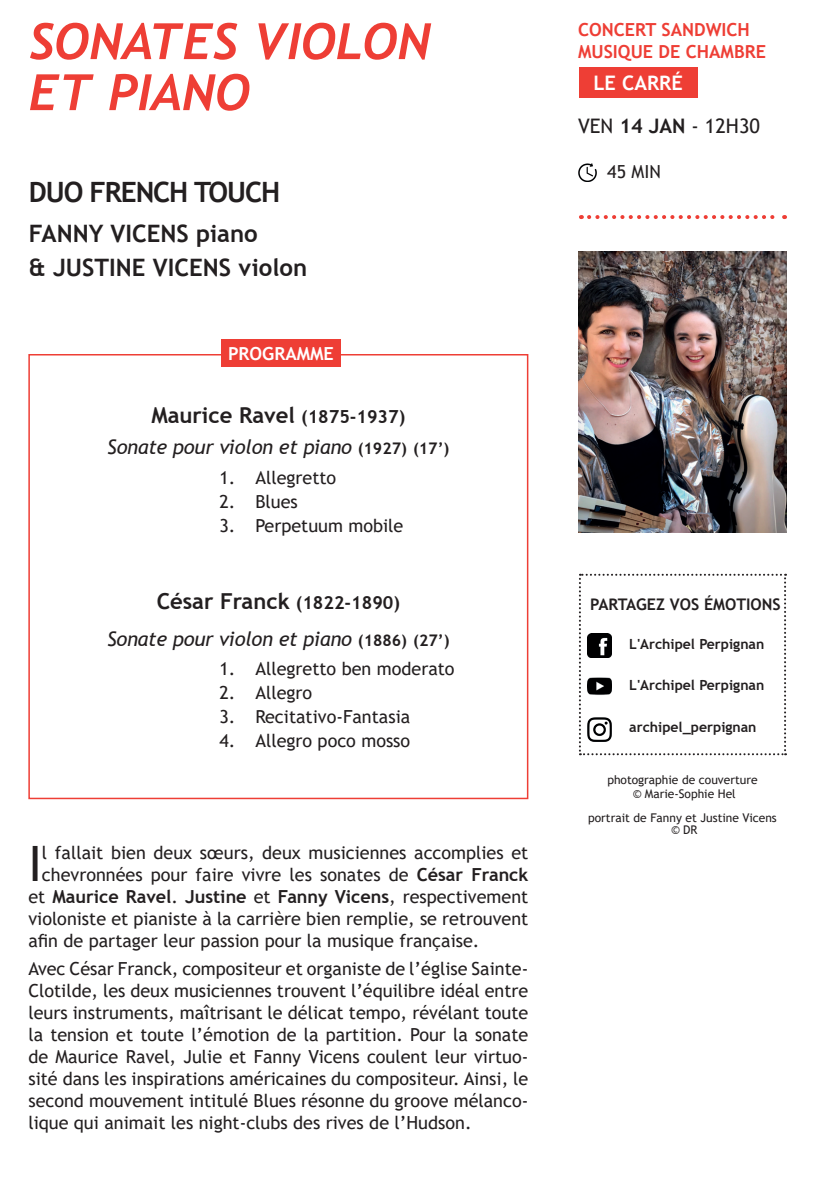
<style>
.page{position:relative;width:840px;height:1191px;background:#fff}
.page>*{position:absolute;margin:0;border:0;box-sizing:border-box;transform-origin:0 0}
.t1{font:italic 700 50px/51px "Trebuchet";color:#ee3e35}
.t2{font:48.8px "Trebuchet MS";color:#231f20}
.t3{font:700 28px "Trebuchet MS";letter-spacing:-.04em;color:#231f20}
.t4{font:700 24px/34.4px "Trebuchet MS";color:#231f20}
.t5{font:700 22px "Trebuchet MS";color:#231f20}
.t6{font:italic 20px "Trebuchet MS";letter-spacing:-.01em;color:#231f20}
.t7{font:20px "Trebuchet MS";color:#231f20}
.t8{font:700 20px "Trebuchet MS";color:#fff}
.t9{font:18px/22px "Trebuchet MS";color:#231f20;text-align:justify}
.t10{font:700 18px "Trebuchet MS";color:#231f20}
.t11{font:700 18px/22px "Trebuchet MS";color:#ee3e35}
.t12{font:700 18px "Trebuchet MS";color:#fff}
.t13{font:700 16px "Trebuchet MS";color:#231f20}
.t14{font:700 14px "Trebuchet MS";color:#231f20}
.t15{font:12px/14.4px "Trebuchet MS";color:#231f20;text-align:center}
.s1{font-size:18px}
.s2{font-weight:700;font-style:normal;font-size:16px}
.s3{font-weight:700}
.s4{font-weight:400}
</style>
<div class="page">
<div style="left:578px;top:67px;width:119px;height:30px;background:#ee3e35"></div>
<svg style="left:579px;top:574px;width:206px;height:181px"></svg>
<img style="left:587px;top:633px;width:24px;height:24px">
<img style="left:587px;top:718px;width:24px;height:23px">
<img style="left:587px;top:674px;width:24px;height:24px">
<img style="left:578px;top:163px;width:18px;height:18px">
<svg style="left:588px;top:215px;width:196px;height:4px"></svg>
<img style="left:578px;top:252px;width:207px;height:280px">
<div style="left:28px;top:354px;width:500px;height:445px;border:2px solid #ee3e35"></div>
<div style="left:221px;top:340px;width:119px;height:27px;background:#ee3e35"></div>
<h1 class="t1" style="left:29px;top:16px;width:403px">SONATES VIOLON<br>ET PIANO</h1>
<h3 class="t3" style="left:29px;top:174px;width:252px">DUO FRENCH TOUCH</h3>
<h3 class="t4" style="left:29px;top:216px;width:280px">FANNY VICENS piano<br>&amp; JUSTINE VICENS violon</h3>
<p class="t12" style="left:228px;top:342px;width:107px">PROGRAMME</p>
<p class="t5" style="left:151px;top:401px;width:255px">Maurice Ravel <span class="s1">(1875-1937)</span></p>
<p class="t6" style="left:107px;top:435px;width:343px">Sonate pour violon et piano <span class="s2">(1927) (17’)</span></p>
<p class="t9" style="left:219px;top:466px;width:118px">1. Allegretto</p>
<p class="t9" style="left:219px;top:490px;width:80px">2. Blues</p>
<p class="t9" style="left:219px;top:514px;width:185px">3. Perpetuum mobile</p>
<p class="t5" style="left:157px;top:587px;width:245px">César Franck <span class="s1">(1822-1890)</span></p>
<p class="t6" style="left:107px;top:626px;width:343px">Sonate pour violon et piano <span class="s2">(1886) (27’)</span></p>
<p class="t9" style="left:219px;top:658px;width:237px">1. Allegretto ben moderato</p>
<p class="t9" style="left:219px;top:682px;width:94px">2. Allegro</p>
<p class="t9" style="left:219px;top:706px;width:192px">3. Recitativo-Fantasia</p>
<p class="t9" style="left:219px;top:730px;width:192px">4. Allegro poco mosso</p>
<h2 class="t2" style="left:28px;top:833px;width:15px">I</h2>
<p class="t9" style="left:42px;top:841px;width:487px">l fallait bien deux sœurs, deux musiciennes accomplies et</p>
<p class="t9" style="left:42px;top:863px;width:487px">chevronnées pour faire vivre les sonates de <span class="s3">César Franck</span></p>
<p class="t10" style="left:28px;top:885px;width:501px"><span class="s4">et</span> Maurice Ravel<span class="s4">.</span> Justine <span class="s4">et</span> Fanny Vicens<span class="s4">, respectivement</span></p>
<p class="t9" style="left:28px;top:907px;width:501px">violoniste et pianiste à la carrière bien remplie, se retrouvent</p>
<p class="t9" style="left:28px;top:929px;width:452px">afin de partager leur passion pour la musique française.</p>
<p class="t9" style="left:28px;top:957px;width:501px">Avec César Franck, compositeur et organiste de l’église Sainte-Clotilde, les deux musiciennes trouvent l’équilibre idéal entre leurs instruments, maîtrisant le délicat tempo, révélant toute la tension et toute l’émotion de la partition. Pour la sonate de Maurice Ravel, Julie et Fanny Vicens coulent leur virtuo&shy;sité dans les inspirations américaines du compositeur. Ainsi, le second mouvement intitulé Blues résonne du groove mélanco&shy;lique qui animait les night-clubs des rives de l’Hudson.</p>
<p class="t11" style="left:577px;top:18px;width:189px">CONCERT SANDWICH<br>MUSIQUE DE CHAMBRE</p>
<p class="t8" style="left:593px;top:70px;width:91px">LE CARRÉ</p>
<p class="t7" style="left:577px;top:113px;width:183px">VEN <span class="s3">14 JAN</span> - 12H30</p>
<p class="t9" style="left:607px;top:161px;width:55px">45 MIN</p>
<p class="t13" style="left:590px;top:594px;width:192px">PARTAGEZ VOS ÉMOTIONS</p>
<p class="t14" style="left:629px;top:635px;width:136px">L'Archipel Perpignan</p>
<p class="t14" style="left:629px;top:676px;width:136px">L'Archipel Perpignan</p>
<p class="t14" style="left:629px;top:718px;width:129px">archipel_perpignan</p>
<p class="t15" style="left:607px;top:772px;width:152px">photographie de couverture © Marie-Sophie Hel</p>
<p class="t15" style="left:587px;top:811px;width:190px;line-height:12px">portrait de Fanny et Justine Vicens © DR</p>
</div>
